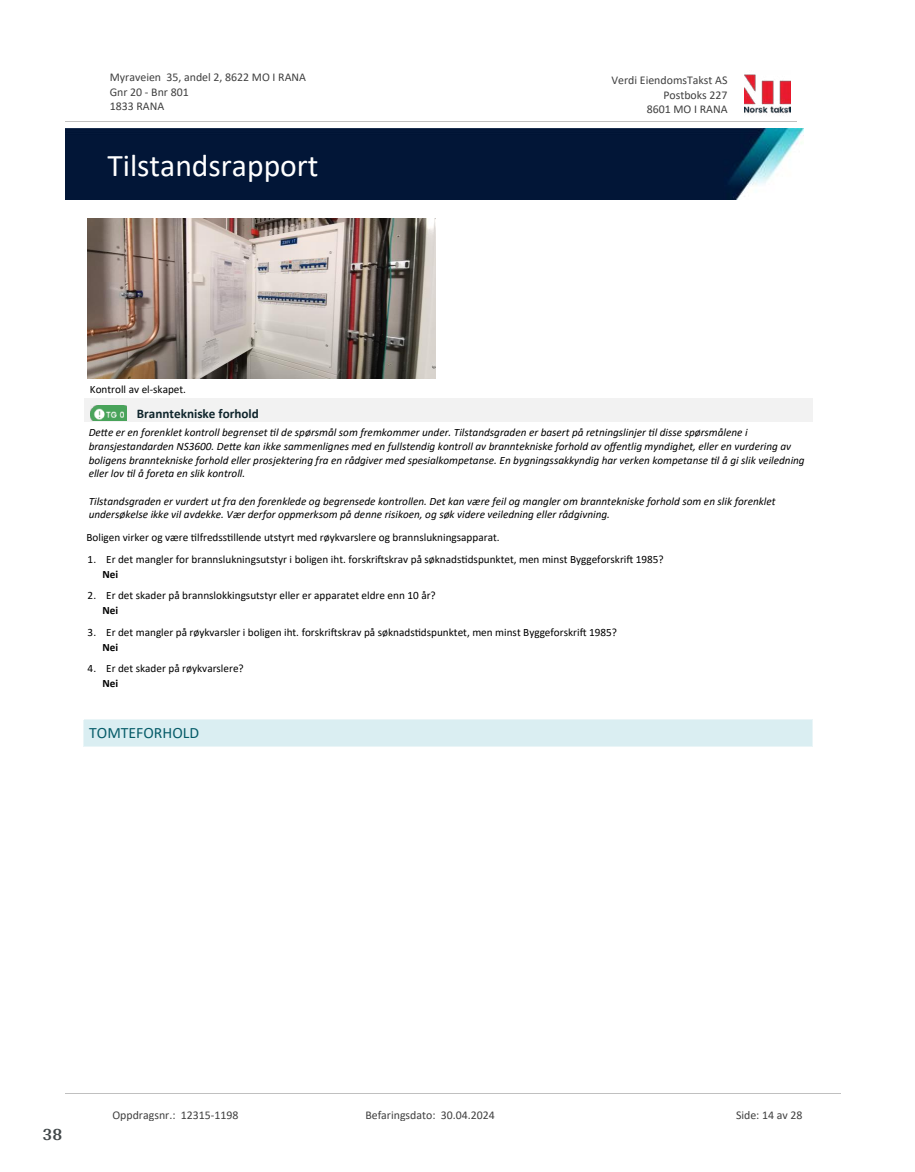
<style>
.page{position:relative;width:915px;height:1172px;background:#fff}
.page>*{position:absolute;margin:0;border:0;box-sizing:border-box;transform-origin:0 0}
.t1{font:31.65px "Calibri";color:#fff}
.t2{font:700 18px "Arya";color:#414749}
.t3{font:15.75px "Calibri";color:#065c69}
.t4{font:700 13.2px "Calibri";color:#0f252c}
.t5{font:11.85px/14.5px "Calibri";color:#404040}
.t6{font:italic 11.25px/13.6px "Calibri";color:#000}
.t7{font:11.25px "Calibri";color:#000}
.t8{font:700 11.25px "Calibri";color:#000}
</style>
<div class="page">
<img style="left:88px;top:219px;width:348px;height:160px">
<div style="left:84px;top:398px;width:728px;height:24px;background:#f2f2f2"></div>
<img style="left:91px;top:405px;width:35px;height:15px">
<div style="left:84px;top:720px;width:728px;height:26px;background:#daeef2"></div>
<hr style="left:84px;top:720px;width:728px;height:1px;background:#eaf5f7">
<hr style="left:84px;top:746px;width:728px;height:1px;background:#eaf5f7">
<img style="left:744px;top:74px;width:46px;height:40px">
<hr style="left:65px;top:121px;width:731px;height:1px;background:#c0c0c0">
<img style="left:65px;top:129px;width:738px;height:71px">
<hr style="left:65px;top:1093px;width:775px;height:1px;background:#c0c0c0">
<p class="t5" style="left:110px;top:70px;width:198px">Myraveien 35, andel 2, 8622 MO I RANA<br>Gnr 20 - Bnr 801<br>1833 RANA</p>
<p class="t5" style="left:611px;top:73px;width:117px">Verdi EiendomsTakst AS</p>
<p class="t5" style="left:663px;top:87px;width:66px">Postboks 227</p>
<p class="t5" style="left:646px;top:102px;width:82px">8601 MO I RANA</p>
<h1 class="t1" style="left:107px;top:143px;width:213px">Tilstandsrapport</h1>
<p class="t7" style="left:90px;top:381px;width:98px">Kontroll av el-skapet.</p>
<p class="t4" style="left:137px;top:404px;width:123px">Branntekniske forhold</p>
<p class="t6" style="left:89px;top:425px;width:717px">De琀琀e er en forenklet kontroll begrenset 琀椀l de spørsmål som fremkommer under. Tilstandsgraden er basert på retningslinjer 琀椀l disse spørsmålene i bransjestandarden NS3600. De琀琀e kan ikke sammenlignes med en fullstendig kontroll av branntekniske forhold av o昀昀entlig myndighet, eller en vurdering av boligens branntekniske forhold eller prosjektering fra en rådgiver med spesialkompetanse. En bygningssakkyndig har verken kompetanse 琀椀l å gi slik veiledning eller lov 琀椀l å foreta en slik kontroll.</p>
<p class="t6" style="left:89px;top:493px;width:688px">Tilstandsgraden er vurdert ut fra den forenklede og begrensede kontrollen. Det kan være feil og mangler om branntekniske forhold som en slik forenklet undersøkelse ikke vil avdekke. Vær derfor oppmerksom på denne risikoen, og søk videre veiledning eller rådgivning.</p>
<p class="t7" style="left:88px;top:551px;width:577px">1. Er det mangler for brannslukningsutstyr i boligen iht. forskri昀琀skrav på søknads琀椀dspunktet, men minst Byggeforskri昀琀 1985?</p>
<p class="t8" style="left:102px;top:566px;width:17px">Nei</p>
<p class="t7" style="left:88px;top:588px;width:349px">2. Er det skader på brannslokkingsutstyr eller er apparatet eldre enn 10 år?</p>
<p class="t8" style="left:102px;top:603px;width:17px">Nei</p>
<p class="t7" style="left:88px;top:624px;width:530px">3. Er det mangler på røykvarsler i boligen iht. forskri昀琀skrav på søknads琀椀dspunktet, men minst Byggeforskri昀琀 1985?</p>
<p class="t8" style="left:102px;top:639px;width:17px">Nei</p>
<p class="t7" style="left:88px;top:660px;width:157px">4. Er det skader på røykvarslere?</p>
<p class="t8" style="left:102px;top:675px;width:17px">Nei</p>
<p class="t7" style="left:86px;top:530px;width:414px">Boligen virker og være 琀椀lfredss琀椀llende utstyrt med røykvarslere og brannslukningsapparat.</p>
<h3 class="t3" style="left:89px;top:722px;width:112px">TOMTEFORHOLD</h3>
<h2 class="t2" style="left:43px;top:1123px;width:21px">38</h2>
<p class="t5" style="left:112px;top:1107px;width:127px">Oppdragsnr.: 12315-1198</p>
<p class="t5" style="left:365px;top:1107px;width:131px">Befaringsdato: 30.04.2024</p>
<p class="t5" style="left:735px;top:1107px;width:68px">Side: 14 av 28</p>
</div>
